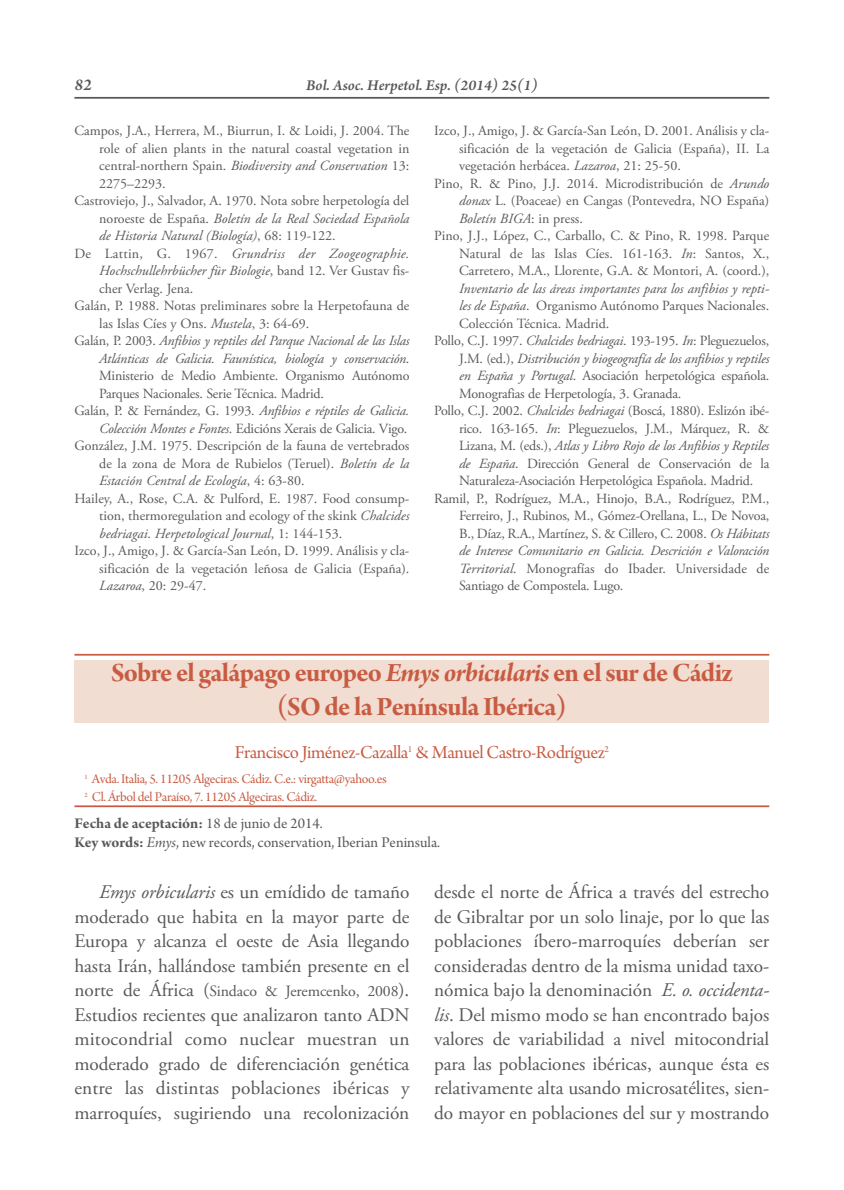
<style>
.page{position:relative;width:844px;height:1190px;background:#fff}
.page>*{position:absolute;margin:0;border:0;box-sizing:border-box;transform-origin:0 0}
.t1{font:28px/33.6px "Arno Pro Bold Subhead";letter-spacing:-.025em;color:#c85c42;text-align:center}
.t2{font:19.25px/24.5px "Adobe Garamond Pro";letter-spacing:-.005em;color:#58585a;text-align:justify}
.t3{font:19.25px "Arno Pro Subhead";letter-spacing:-.025em;color:#c85c42}
.t4{font:italic 600 17.5px "Arno Pro";color:#58585a}
.t5{font:15.75px "Arno Pro Subhead";color:#58585a}
.t6{font:15.75px "Adobe Garamond Pro";letter-spacing:-.005em;color:#58585a}
.t7{font:15.75px "Arno Pro Bold Subhead";color:#58585a}
.t8{font:italic 600 15.75px "Arno Pro";color:#58585a}
.t9{font:14px "Adobe Garamond Pro";color:#58585a}
.t10{font:italic 14px "Adobe Garamond Pro";letter-spacing:-.015em;color:#58585a}
.t11{font:14px/17.5px "Arno Pro Subhead";letter-spacing:-.025em;color:#c85c42}
.t12{font:italic 14px "Adobe Garamond Pro";letter-spacing:.02em;color:#58585a}
.s1{font-style:normal}
.s2{font-style:italic}
.s3{font-family:"Arno Pro Bold Italic Subhead"}
.s4{font-family:"Arno Pro Subhead"}
.s5{font-family:"Arno Pro Bold Subhead"}
.s6{font-family:"Arno Pro Italic Subhead"}
.s7{font-size:19.25px}
</style>
<div class="page">
<hr style="left:74px;top:97px;width:695px;height:2px;background:#58585a">
<div style="left:74px;top:660px;width:695px;height:62px;background:#f2ddd2"></div>
<hr style="left:74px;top:805px;width:695px;height:2px;background:#c85c42">
<hr style="left:74px;top:654px;width:695px;height:2px;background:#c85c42">
<p class="t4" style="left:74px;top:74px;width:19px">82</p>
<p class="t8" style="left:306px;top:76px;width:233px">Bol. Asoc. Herpetol. Esp. (2014) 25(1)</p>
<p class="t9" style="left:74px;top:125px;width:336px">Campos, J.A., Herrera, M., Biurrun, I. &amp; Loidi, J. 2004. The</p>
<p class="t9" style="left:99px;top:143px;width:312px">role of alien plants in the natural coastal vegetation in</p>
<p class="t10" style="left:99px;top:160px;width:312px"><span class="s1">central-northern Spain.</span> Biodiversity and Conservation <span class="s1">13:</span></p>
<p class="t9" style="left:99px;top:178px;width:68px">2275–2293.</p>
<p class="t9" style="left:74px;top:195px;width:336px">Castroviejo, J., Salvador, A. 1970. Nota sobre herpetología del</p>
<p class="t10" style="left:99px;top:212px;width:312px"><span class="s1">noroeste de España.</span> Boletín de la Real Sociedad Española</p>
<p class="t10" style="left:99px;top:230px;width:238px">de Historia Natural (Biología)<span class="s1">, 68: 119-122.</span></p>
<p class="t12" style="left:74px;top:247px;width:336px"><span class="s1">De Lattin, G. 1967.</span> Grundriss der Zoogeographie.</p>
<p class="t10" style="left:99px;top:265px;width:312px">Hochschullehrbücher für Biologie<span class="s1">, band 12. Ver Gustav fis-</span></p>
<p class="t9" style="left:99px;top:283px;width:96px">cher Verlag. Jena.</p>
<p class="t9" style="left:74px;top:300px;width:336px">Galán, P. 1988. Notas preliminares sobre la Herpetofauna de</p>
<p class="t9" style="left:99px;top:318px;width:212px">las Islas Cíes y Ons. <span class="s2">Mustela</span>, 3: 64-69.</p>
<p class="t10" style="left:74px;top:335px;width:336px"><span class="s1">Galán, P. 2003.</span> Anfibios y reptiles del Parque Nacional de las Islas</p>
<p class="t10" style="left:99px;top:352px;width:312px">Atlánticas de Galicia. Faunística, biología y conservación<span class="s1">.</span></p>
<p class="t9" style="left:99px;top:370px;width:312px">Ministerio de Medio Ambiente. Organismo Autónomo</p>
<p class="t9" style="left:99px;top:388px;width:226px">Parques Nacionales. Serie Técnica. Madrid.</p>
<p class="t10" style="left:74px;top:405px;width:336px"><span class="s1">Galán, P. &amp; Fernández, G. 1993.</span> Anfibios e réptiles de Galicia.</p>
<p class="t9" style="left:99px;top:423px;width:309px"><span class="s2">Colección Montes e Fontes</span>. Edicións Xerais de Galicia. Vigo.</p>
<p class="t9" style="left:74px;top:440px;width:336px">González, J.M. 1975. Descripción de la fauna de vertebrados</p>
<p class="t9" style="left:99px;top:458px;width:312px">de la zona de Mora de Rubielos (Teruel). <span class="s2">Boletín de la</span></p>
<p class="t10" style="left:99px;top:475px;width:207px">Estación Central de Ecología<span class="s1">, 4: 63-80.</span></p>
<p class="t9" style="left:74px;top:493px;width:336px">Hailey, A., Rose, C.A. &amp; Pulford, E. 1987. Food consump-</p>
<p class="t9" style="left:99px;top:510px;width:312px">tion, thermoregulation and ecology of the skink <span class="s2">Chalcides</span></p>
<p class="t10" style="left:99px;top:527px;width:245px">bedriagai<span class="s1">.</span> Herpetological Journal<span class="s1">, 1: 144-153.</span></p>
<p class="t9" style="left:74px;top:545px;width:336px">Izco, J., Amigo, J. &amp; García-San León, D. 1999. Análisis y cla-</p>
<p class="t9" style="left:99px;top:563px;width:312px">sificación de la vegetación leñosa de Galicia (España).</p>
<p class="t9" style="left:99px;top:580px;width:109px"><span class="s2">Lazaroa</span>, 20: 29-47.</p>
<p class="t9" style="left:434px;top:125px;width:336px">Izco, J., Amigo, J. &amp; García-San León, D. 2001. Análisis y cla-</p>
<p class="t9" style="left:459px;top:143px;width:312px">sificación de la vegetación de Galicia (España), II. La</p>
<p class="t9" style="left:459px;top:160px;width:223px">vegetación herbácea. <span class="s2">Lazaroa</span>, 21: 25-50.</p>
<p class="t9" style="left:434px;top:178px;width:336px">Pino, R. &amp; Pino, J.J. 2014. Microdistribución de <span class="s2">Arundo</span></p>
<p class="t9" style="left:459px;top:195px;width:312px"><span class="s2">donax</span> L. (Poaceae) en Cangas (Pontevedra, NO España)</p>
<p class="t10" style="left:459px;top:212px;width:125px">Boletín BIGA<span class="s1">: in press.</span></p>
<p class="t9" style="left:434px;top:230px;width:336px">Pino, J.J., López, C., Carballo, C. &amp; Pino, R. 1998. Parque</p>
<p class="t9" style="left:459px;top:248px;width:312px">Natural de las Islas Cíes. 161-163. <span class="s2">In</span>: Santos, X.,</p>
<p class="t9" style="left:459px;top:265px;width:312px">Carretero, M.A., Llorente, G.A. &amp; Montori, A. (coord.),</p>
<p class="t10" style="left:459px;top:282px;width:312px">Inventario de las áreas importantes para los anfibios y repti-</p>
<p class="t9" style="left:459px;top:300px;width:312px"><span class="s2">les de España</span>. Organismo Autónomo Parques Nacionales.</p>
<p class="t9" style="left:459px;top:318px;width:152px">Colección Técnica. Madrid.</p>
<p class="t9" style="left:434px;top:335px;width:336px">Pollo, C.J. 1997. <span class="s2">Chalcides bedriagai</span>. 193-195. <span class="s2">In</span>: Pleguezuelos,</p>
<p class="t10" style="left:459px;top:352px;width:312px"><span class="s1">J.M. (ed.),</span> Distribución y biogeografía de los anfibios y reptiles</p>
<p class="t9" style="left:459px;top:370px;width:312px"><span class="s2">en España y Portugal</span>. Asociación herpetológica española.</p>
<p class="t9" style="left:459px;top:388px;width:224px">Monografias de Herpetología, 3. Granada.</p>
<p class="t9" style="left:434px;top:405px;width:336px">Pollo, C.J. 2002. <span class="s2">Chalcides bedriagai</span> (Boscá, 1880). Eslizón ibé-</p>
<p class="t9" style="left:459px;top:423px;width:312px">rico. 163-165. <span class="s2">In</span>: Pleguezuelos, J.M., Márquez, R. &amp;</p>
<p class="t10" style="left:459px;top:440px;width:312px"><span class="s1">Lizana, M. (eds.),</span> Atlas y Libro Rojo de los Anfibios y Reptiles</p>
<p class="t9" style="left:459px;top:458px;width:312px"><span class="s2">de España</span>. Dirección General de Conservación de la</p>
<p class="t9" style="left:459px;top:475px;width:296px">Naturaleza-Asociación Herpetológica Española. Madrid.</p>
<p class="t9" style="left:434px;top:493px;width:336px">Ramil, P., Rodríguez, M.A., Hinojo, B.A., Rodríguez, P.M.,</p>
<p class="t9" style="left:459px;top:510px;width:312px">Ferreiro, J., Rubinos, M., Gómez-Orellana, L., De Novoa,</p>
<p class="t9" style="left:459px;top:528px;width:312px">B., Díaz, R.A., Martínez, S. &amp; Cillero, C. 2008. <span class="s2">Os Hábitats</span></p>
<p class="t10" style="left:459px;top:545px;width:312px">de Interese Comunitario en Galicia. Descrición e Valoración</p>
<p class="t9" style="left:459px;top:563px;width:312px"><span class="s2">Territorial</span>. Monografías do Ibader. Universidade de</p>
<p class="t9" style="left:459px;top:580px;width:166px">Santiago de Compostela. Lugo.</p>
<h1 class="t1" style="left:111px;top:658px;width:623px">Sobre el galápago europeo <span class="s3">Emys orbicularis</span> en el sur de Cádiz (SO de la Península Ibérica)</h1>
<h2 class="t3" style="left:235px;top:744px;width:376px">Francisco Jiménez-Cazalla<sup>1</sup> &amp; Manuel Castro-Rodríguez<sup>2</sup></h2>
<p class="t11" style="left:84px;top:772px;width:304px"><sup>1</sup> Avda. Italia, 5. 11205 Algeciras. Cádiz. C.e.: virgatta@yahoo.es<br><sup>2</sup> Cl. Árbol del Paraíso, 7. 11205 Algeciras. Cádiz.</p>
<p class="t7" style="left:74px;top:818px;width:250px">Fecha de aceptación: <span class="s4">18 de junio de 2014.</span></p>
<p class="t5" style="left:74px;top:837px;width:367px"><span class="s5">Key words:</span> <span class="s6">Emys</span>, new records, conservation, Iberian Peninsula.</p>
<h2 class="t2" style="left:74px;top:881px;width:336px;text-indent:25px"><span class="s2">Emys orbicularis</span> es un emídido de tamaño moderado que habita en la mayor parte de Europa y alcanza el oeste de Asia llegando hasta Irán, hallándose también presente en el</h2>
<p class="t6" style="left:74px;top:985px;width:336px"><span class="s7">norte de África (</span>Sindaco &amp; Jeremcenko, 2008<span class="s7">).</span></p>
<h2 class="t2" style="left:74px;top:1004px;width:336px">Estudios recientes que analizaron tanto ADN mitocondrial como nuclear muestran un moderado grado de diferenciación genética entre las distintas poblaciones ibéricas y marroquíes, sugiriendo una recolonización</h2>
<p class="t2" style="left:434px;top:881px;width:336px">desde el norte de África a través del estrecho de Gibraltar por un solo linaje, por lo que las poblaciones íbero-marroquíes deberían ser consideradas dentro de la misma unidad taxo&shy;nómica bajo la denominación <span class="s2">E. o. occidenta&shy;lis</span>. Del mismo modo se han encontrado bajos valores de variabilidad a nivel mitocondrial para las poblaciones ibéricas, aunque ésta es relativamente alta usando microsatélites, sien&shy;do mayor en poblaciones del sur y mostrando</p>
</div>
